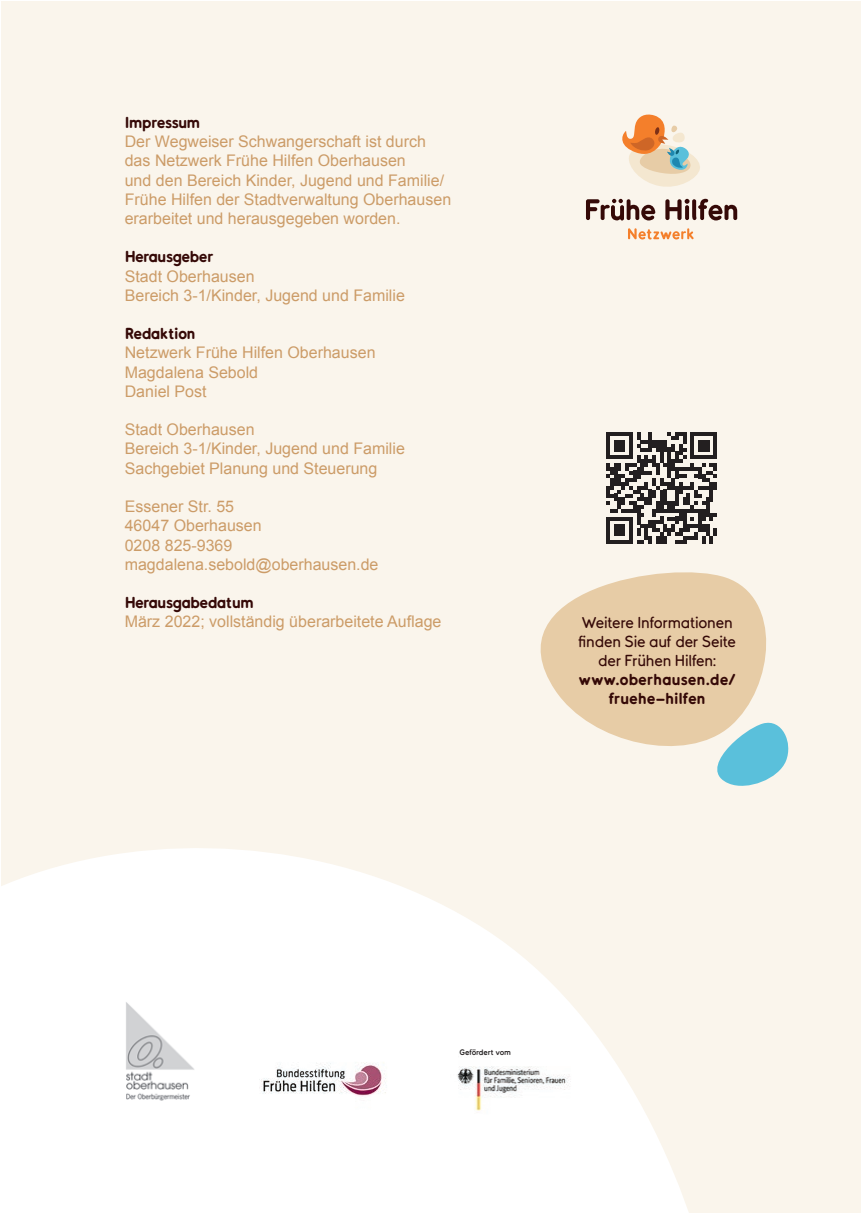
<style>
.page{position:relative;width:862px;height:1214px;background:#fff}
.page>*{position:absolute;margin:0;border:0;box-sizing:border-box;transform-origin:0 0}
.t1{font:16px/19.2px "Arial";color:#cc9c68}
.t2{font:16px/19.2px "Tilde Rounded";letter-spacing:-.015em;color:#350907;text-align:center}
.t3{font:16px "Tilde Black Rounded";letter-spacing:-.04em;color:#350907}
.t4{font:16px/19.2px "Tilde Black Rounded";letter-spacing:-.015em;color:#350907;text-align:center}
.t5{font:8px "Tilde Bold Rounded";letter-spacing:-.025em;color:#231f20}
</style>
<div class="page">
<div style="left:1px;top:1px;width:860px;height:1211px;background:#faf5ec"></div>
<svg style="left:1px;top:848px;width:820px;height:365px;fill:#fff"></svg>
<svg style="left:540px;top:572px;width:226px;height:174px;fill:#e7cca6"></svg>
<img style="left:243px;top:1048px;width:154px;height:63px">
<img style="left:445px;top:1052px;width:132px;height:63px">
<img style="left:125px;top:998px;width:70px;height:103px">
<svg style="left:622px;top:114px;width:78px;height:73px"></svg>
<svg style="left:586px;top:199px;width:69px;height:21px"></svg>
<svg style="left:665px;top:199px;width:72px;height:21px"></svg>
<svg style="left:628px;top:228px;width:66px;height:11px"></svg>
<svg style="left:606px;top:432px;width:111px;height:111px"></svg>
<svg style="left:695px;top:718px;width:94px;height:68px"></svg>
<p class="t3" style="left:125px;top:112px;width:77px">Impressum</p>
<p class="t1" style="left:125px;top:132px;width:328px">Der Wegweiser Schwangerschaft ist durch das Netzwerk Frühe Hilfen Oberhausen<br>und den Bereich Kinder, Jugend und Familie/ Frühe Hilfen der Stadtverwaltung Oberhausen erarbeitet und herausgegeben worden.</p>
<p class="t3" style="left:125px;top:247px;width:90px">Herausgeber</p>
<p class="t1" style="left:125px;top:266px;width:282px">Stadt Oberhausen<br>Bereich 3-1/Kinder, Jugend und Familie</p>
<p class="t3" style="left:125px;top:324px;width:72px">Redaktion</p>
<p class="t1" style="left:125px;top:343px;width:252px">Netzwerk Frühe Hilfen Oberhausen<br>Magdalena Sebold<br>Daniel Post</p>
<p class="t1" style="left:125px;top:420px;width:282px">Stadt Oberhausen<br>Bereich 3-1/Kinder, Jugend und Familie<br>Sachgebiet Planung und Steuerung</p>
<p class="t1" style="left:125px;top:497px;width:255px">Essener Str. 55<br>46047 Oberhausen<br>0208 825-9369 magdalena.sebold@oberhausen.de</p>
<p class="t3" style="left:125px;top:592px;width:131px">Herausgabedatum</p>
<p class="t1" style="left:125px;top:612px;width:318px">März 2022; vollständig überarbeitete Auflage</p>
<p class="t2" style="left:578px;top:612px;width:159px">Weitere Informationen finden Sie auf der Seite der Frühen Hilfen:</p>
<p class="t4" style="left:578px;top:670px;width:159px">www.oberhausen.de/ fruehe-hilfen</p>
<p class="t5" style="left:459px;top:1047px;width:53px">Gefördert vom</p>
</div>
